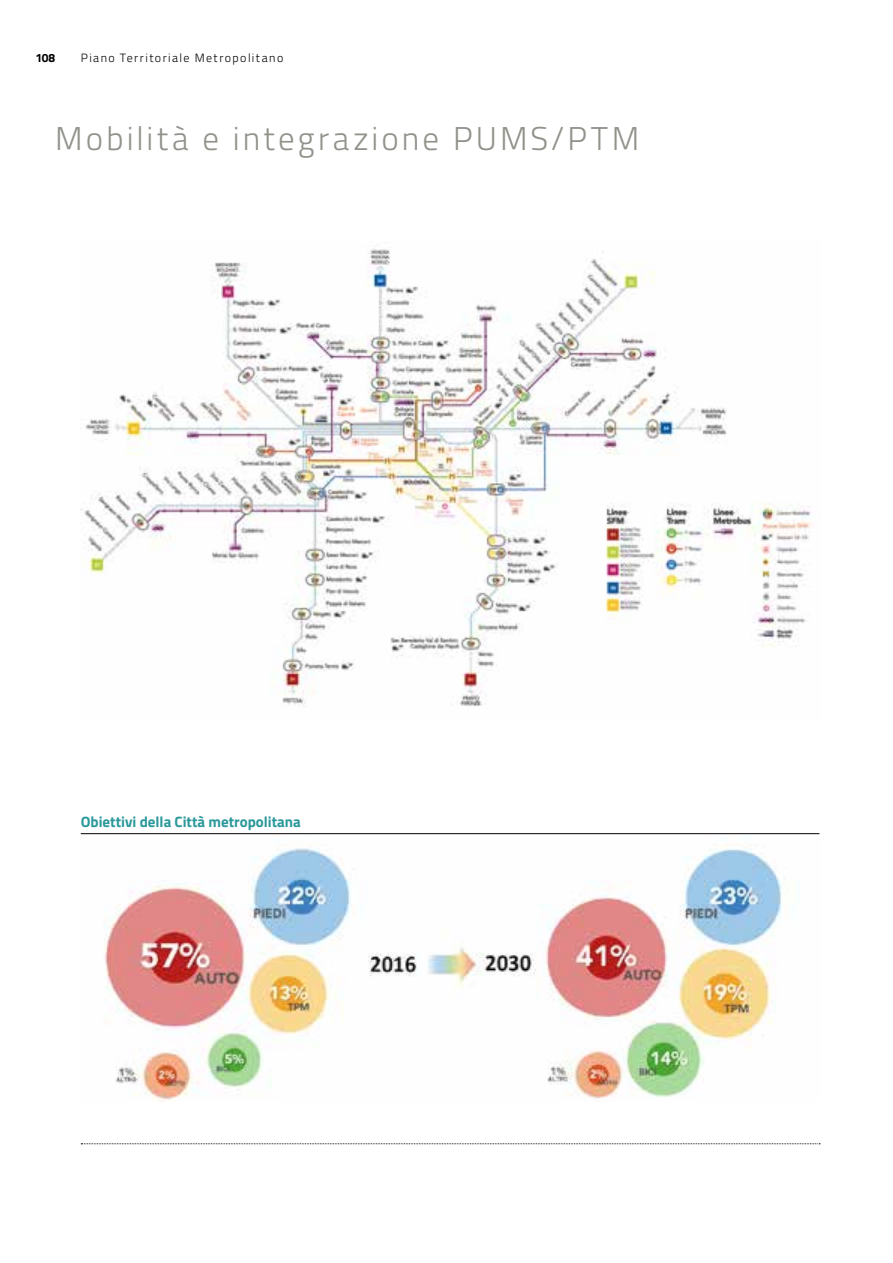
<style>
.page{position:relative;width:893px;height:1263px;background:#fff}
.page>*{position:absolute;margin:0;border:0;box-sizing:border-box;transform-origin:0 0}
.t1{font:300 33px "Titillium Web";letter-spacing:.095em;color:#92928b}
.t2{font:700 15px "Titillium Web";color:#2b989b}
.t3{font:300 12px "Titillium Web";letter-spacing:.12em;color:#000}
.t4{font:700 12px "Titillium Web";color:#000}
</style>
<div class="page">
<img style="left:81px;top:249px;width:730px;height:458px">
<svg style="left:81px;top:1143px;width:739px;height:1px"></svg>
<hr style="left:81px;top:833px;width:738px;height:1px;background:#000">
<img style="left:81px;top:834px;width:739px;height:268px">
<p class="t4" style="left:35px;top:48px;width:21px">108</p>
<p class="t3" style="left:81px;top:49px;width:204px">Piano Territoriale Metropolitano</p>
<h1 class="t1" style="left:55px;top:114px;width:585px">Mobilità e integrazione PUMS/PTM</h1>
<p class="t2" style="left:81px;top:810px;width:222px">Obiettivi della Città metropolitana</p>
</div>
